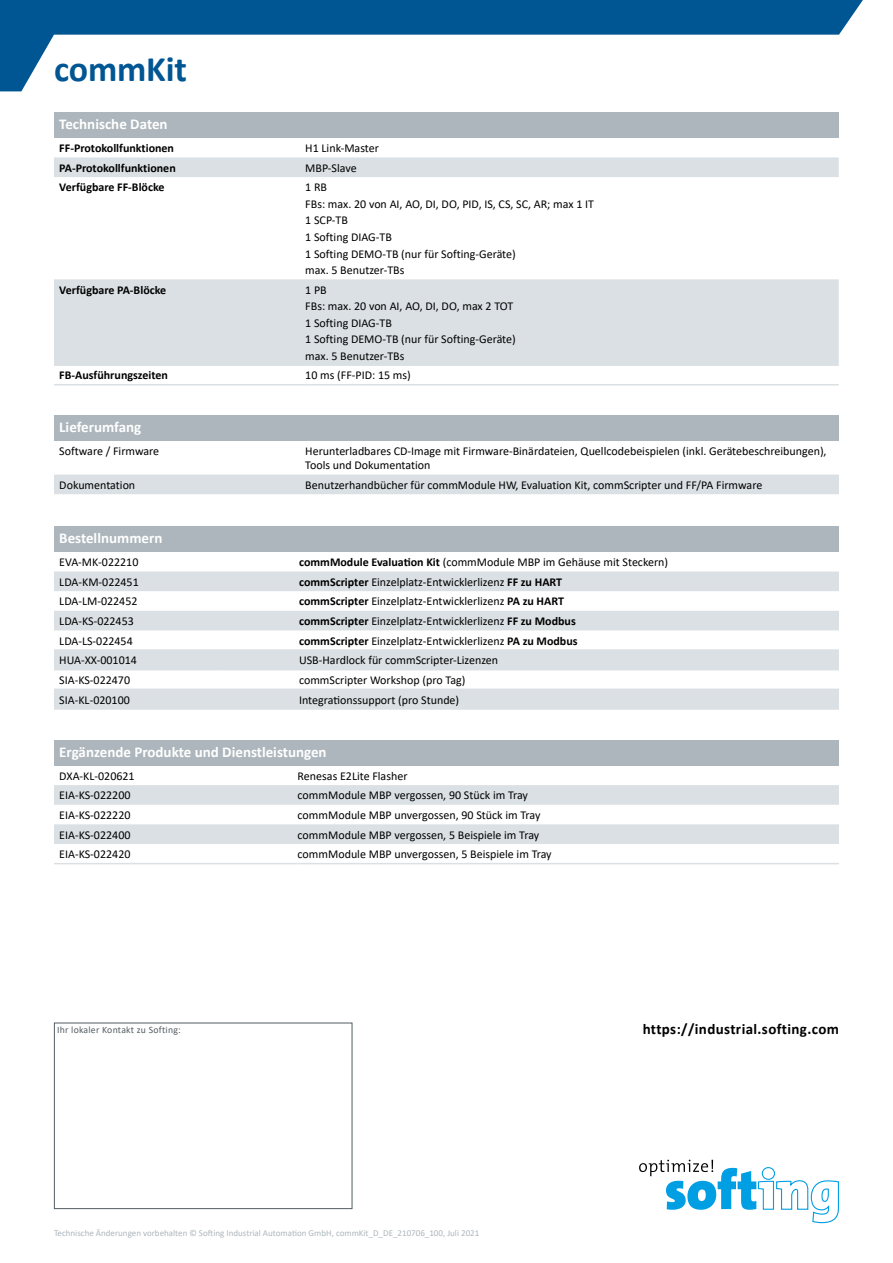
<style>
.page{position:relative;width:893px;height:1263px;background:#fff}
.page>*{position:absolute;margin:0;border:0;box-sizing:border-box;transform-origin:0 0}
.Headline__Produktnam{font:700 36px "Calibri";letter-spacing:-.005em;color:#005693}
.Tabelle__Überschrift{font:700 15px "Calibri";color:#fff}
.t1{font:700 15px "Calibri";letter-spacing:.025em;color:#000}
.Tabelle__Text_8_pt{font:12px/14.4px "Calibri";color:#000}
.Tabelle__Text_8_pt-2{font:700 12px "Calibri";color:#000}
.t2{font:9.75px "Calibri";letter-spacing:.025em;color:#535d62}
.t3{font:9px "Calibri";color:#adb6bc}
.s1{font-weight:700}
</style>
<div class="page">
<svg style="left:0;top:0;width:863px;height:91px"></svg>
<div style="left:54px;top:1022px;width:298px;height:187px;background:#fff;border:1px solid #535d62"></div>
<svg style="left:639px;top:1160px;width:200px;height:63px"></svg>
<div style="left:54px;top:112px;width:785px;height:26px;background:#adb6bc"></div>
<div style="left:54px;top:157px;width:785px;height:20px;background:#dae0e3"></div>
<div style="left:54px;top:279px;width:785px;height:85px;background:#dae0e3"></div>
<hr style="left:54px;top:364px;width:251px;height:2px;background:#dae0e3">
<hr style="left:305px;top:364px;width:534px;height:2px;background:#dae0e3">
<hr style="left:54px;top:384px;width:251px;height:1px;background:#dae0e3">
<hr style="left:305px;top:384px;width:534px;height:1px;background:#dae0e3">
<div style="left:54px;top:415px;width:785px;height:26px;background:#adb6bc"></div>
<div style="left:54px;top:475px;width:785px;height:19px;background:#dae0e3"></div>
<div style="left:54px;top:526px;width:785px;height:26px;background:#adb6bc"></div>
<svg style="left:54px;top:571px;width:785px;height:137px;fill:#dae0e3"></svg>
<hr style="left:54px;top:649px;width:166px;height:2px;background:#dae0e3">
<hr style="left:220px;top:649px;width:79px;height:2px;background:#dae0e3">
<hr style="left:299px;top:649px;width:540px;height:2px;background:#dae0e3">
<hr style="left:54px;top:669px;width:166px;height:1px;background:#dae0e3">
<hr style="left:220px;top:669px;width:79px;height:1px;background:#dae0e3">
<hr style="left:299px;top:669px;width:540px;height:1px;background:#dae0e3">
<hr style="left:54px;top:688px;width:166px;height:2px;background:#dae0e3">
<hr style="left:220px;top:688px;width:79px;height:2px;background:#dae0e3">
<hr style="left:299px;top:688px;width:540px;height:2px;background:#dae0e3">
<hr style="left:54px;top:708px;width:166px;height:2px;background:#dae0e3">
<hr style="left:220px;top:708px;width:79px;height:2px;background:#dae0e3">
<hr style="left:299px;top:708px;width:540px;height:2px;background:#dae0e3">
<div style="left:54px;top:740px;width:785px;height:25px;background:#adb6bc"></div>
<svg style="left:54px;top:785px;width:785px;height:59px;fill:#dae0e3"></svg>
<hr style="left:54px;top:863px;width:166px;height:1px;background:#dae0e3">
<hr style="left:220px;top:863px;width:78px;height:1px;background:#dae0e3">
<hr style="left:298px;top:863px;width:541px;height:1px;background:#dae0e3">
<p class="Headline__Produktnam" style="left:54px;top:44px;width:134px">commKit</p>
<p class="Tabelle__Überschrift" style="left:59px;top:113px;width:110px">Technische Daten</p>
<p class="Tabelle__Text_8_pt-2" style="left:59px;top:140px;width:116px">FF-Protokollfunktionen</p>
<p class="Tabelle__Text_8_pt" style="left:305px;top:141px;width:75px">H1 Link-Master</p>
<p class="Tabelle__Text_8_pt-2" style="left:59px;top:159px;width:118px">PA-Protokollfunktionen</p>
<p class="Tabelle__Text_8_pt" style="left:305px;top:160px;width:53px">MBP-Slave</p>
<p class="Tabelle__Text_8_pt-2" style="left:59px;top:179px;width:107px">Verfügbare FF-Blöcke</p>
<p class="Tabelle__Text_8_pt" style="left:305px;top:180px;width:23px">1 RB</p>
<p class="Tabelle__Text_8_pt" style="left:305px;top:196px;width:290px">FBs: max. 20 von AI, AO, DI, DO, PID, IS, CS, SC, AR; max 1 IT</p>
<p class="Tabelle__Text_8_pt" style="left:305px;top:213px;width:44px">1 SCP-TB</p>
<p class="Tabelle__Text_8_pt" style="left:305px;top:229px;width:88px">1 Softing DIAG-TB</p>
<p class="Tabelle__Text_8_pt" style="left:305px;top:246px;width:212px">1 Softing DEMO-TB (nur für Softing-Geräte)</p>
<p class="Tabelle__Text_8_pt" style="left:305px;top:263px;width:101px">max. 5 Benutzer-TBs</p>
<p class="Tabelle__Text_8_pt-2" style="left:59px;top:281px;width:108px">Verfügbare PA-Blöcke</p>
<p class="Tabelle__Text_8_pt" style="left:305px;top:282px;width:23px">1 PB</p>
<p class="Tabelle__Text_8_pt" style="left:305px;top:299px;width:209px">FBs: max. 20 von AI, AO, DI, DO, max 2 TOT</p>
<p class="Tabelle__Text_8_pt" style="left:305px;top:315px;width:88px">1 Softing DIAG-TB</p>
<p class="Tabelle__Text_8_pt" style="left:305px;top:332px;width:212px">1 Softing DEMO-TB (nur für Softing-Geräte)</p>
<p class="Tabelle__Text_8_pt" style="left:305px;top:348px;width:101px">max. 5 Benutzer-TBs</p>
<p class="Tabelle__Text_8_pt-2" style="left:59px;top:367px;width:110px">FB-Ausführungszeiten</p>
<p class="Tabelle__Text_8_pt" style="left:305px;top:368px;width:107px">10 ms (FF-PID: 15 ms)</p>
<p class="Tabelle__Überschrift" style="left:59px;top:416px;width:84px">Lieferumfang</p>
<p class="Tabelle__Text_8_pt" style="left:59px;top:443px;width:101px">Software / Firmware</p>
<p class="Tabelle__Text_8_pt" style="left:305px;top:443px;width:523px">Herunterladbares CD-Image mit Firmware-Binärdateien, Quellcodebeispielen (inkl. Gerätebeschreibungen),<br>Tools und Dokumentation</p>
<p class="Tabelle__Text_8_pt" style="left:59px;top:477px;width:77px">Dokumentation</p>
<p class="Tabelle__Text_8_pt" style="left:305px;top:477px;width:458px">Benutzerhandbücher für commModule HW, Evaluation Kit, commScripter und FF/PA Firmware</p>
<p class="Tabelle__Überschrift" style="left:59px;top:527px;width:105px">Bestellnummern</p>
<p class="Tabelle__Text_8_pt" style="left:59px;top:555px;width:81px">EVA-MK-022210</p>
<p class="Tabelle__Text_8_pt" style="left:299px;top:555px;width:371px"><span class="s1">commModule Evaluation Kit</span> (commModule MBP im Gehäuse mit Steckern)</p>
<p class="Tabelle__Text_8_pt" style="left:59px;top:574px;width:81px">LDA-KM-022451</p>
<p class="Tabelle__Text_8_pt" style="left:299px;top:574px;width:265px"><span class="s1">commScripter</span> Einzelplatz-Entwicklerlizenz <span class="s1">FF zu HART</span></p>
<p class="Tabelle__Text_8_pt" style="left:59px;top:594px;width:80px">LDA-LM-022452</p>
<p class="Tabelle__Text_8_pt" style="left:299px;top:594px;width:266px"><span class="s1">commScripter</span> Einzelplatz-Entwicklerlizenz <span class="s1">PA zu HART</span></p>
<p class="Tabelle__Text_8_pt" style="left:59px;top:614px;width:76px">LDA-KS-022453</p>
<p class="Tabelle__Text_8_pt" style="left:299px;top:614px;width:278px"><span class="s1">commScripter</span> Einzelplatz-Entwicklerlizenz <span class="s1">FF zu Modbus</span></p>
<p class="Tabelle__Text_8_pt" style="left:59px;top:633px;width:75px">LDA-LS-022454</p>
<p class="Tabelle__Text_8_pt" style="left:299px;top:633px;width:280px"><span class="s1">commScripter</span> Einzelplatz-Entwicklerlizenz <span class="s1">PA zu Modbus</span></p>
<p class="Tabelle__Text_8_pt" style="left:59px;top:653px;width:79px">HUA-XX-001014</p>
<p class="Tabelle__Text_8_pt" style="left:299px;top:653px;width:201px">USB-Hardlock für commScripter-Lizenzen</p>
<p class="Tabelle__Text_8_pt" style="left:59px;top:672px;width:72px">SIA-KS-022470</p>
<p class="Tabelle__Text_8_pt" style="left:299px;top:672px;width:168px">commScripter Workshop (pro Tag)</p>
<p class="Tabelle__Text_8_pt" style="left:59px;top:692px;width:72px">SIA-KL-020100</p>
<p class="Tabelle__Text_8_pt" style="left:299px;top:692px;width:162px">Integrationssupport (pro Stunde)</p>
<p class="Tabelle__Überschrift" style="left:59px;top:741px;width:269px">Ergänzende Produkte und Dienstleistungen</p>
<p class="Tabelle__Text_8_pt" style="left:59px;top:768px;width:77px">DXA-KL-020621</p>
<p class="Tabelle__Text_8_pt" style="left:298px;top:768px;width:111px">Renesas E2Lite Flasher</p>
<p class="Tabelle__Text_8_pt" style="left:59px;top:788px;width:73px">EIA-KS-022200</p>
<p class="Tabelle__Text_8_pt" style="left:298px;top:788px;width:232px">commModule MBP vergossen, 90 Stück im Tray</p>
<p class="Tabelle__Text_8_pt" style="left:59px;top:807px;width:73px">EIA-KS-022220</p>
<p class="Tabelle__Text_8_pt" style="left:298px;top:807px;width:244px">commModule MBP unvergossen, 90 Stück im Tray</p>
<p class="Tabelle__Text_8_pt" style="left:59px;top:827px;width:73px">EIA-KS-022400</p>
<p class="Tabelle__Text_8_pt" style="left:298px;top:827px;width:243px">commModule MBP vergossen, 5 Beispiele im Tray</p>
<p class="Tabelle__Text_8_pt" style="left:59px;top:847px;width:73px">EIA-KS-022420</p>
<p class="Tabelle__Text_8_pt" style="left:298px;top:847px;width:256px">commModule MBP unvergossen, 5 Beispiele im Tray</p>
<p class="t2" style="left:57px;top:1023px;width:125px">Ihr lokaler Kontakt zu Softing:</p>
<p class="t3" style="left:54px;top:1226px;width:427px">Technische Änderungen vorbehalten © Softing Industrial Automation GmbH, commKit_D_DE_210706_100, Juli 2021</p>
<p class="t1" style="left:643px;top:1018px;width:198px">https://industrial.softing.com</p>
</div>
